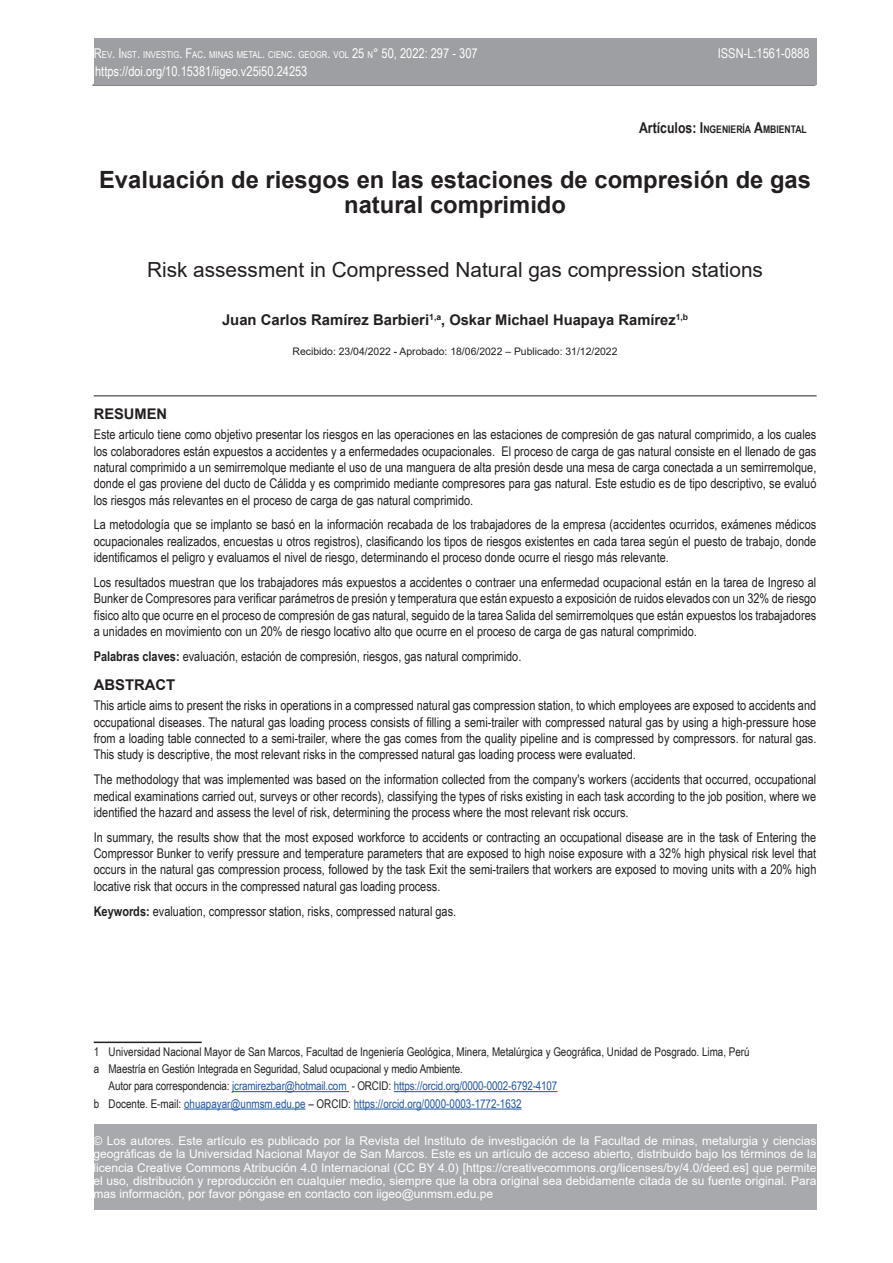
<style>
.page{position:relative;width:893px;height:1263px;background:#fff}
.page>*{position:absolute;margin:0;border:0;box-sizing:border-box;transform-origin:0 0}
.t1{font:700 23.7px/25.2px "Arial";color:#231f20;text-align:center}
.t2{font:20.85px "Arial";color:#231f20}
.t3{font:700 14.85px "Arial";color:#231f20}
.t4{font:700 14.7px "Arial";color:#231f20}
.t5{font:13.5px "Arial Narrow";color:#fff}
.t6{font:13.5px "Arial Narrow";color:#fff}
.t7{font:13.35px/16.4px "Arial Narrow";color:#231f20;text-align:justify}
.t8{font:12px/13.2px "Arial";color:#fff;text-align:justify}
.t9{font:12px "Arial Narrow";color:#231f20}
.t10{font:12px "Arial Narrow";letter-spacing:-.01em;color:#1e56a6}
.t11{font:700 10.5px "Arial Narrow";color:#231f20}
.t12{font:10.35px "Arial";color:#231f20}
.t13{font:9.45px "Arial Narrow";color:#fff}
.s1{font-size:13.5px}
.s2{font-size:15px}
.s3{font-size:14.85px}
.s4{font-weight:700}
.s5{color:#231f20}
</style>
<div class="page">
<div style="left:94px;top:1125px;width:722px;height:85px;background:#a8a9ad"></div>
<hr style="left:92px;top:85px;width:723px;height:1px;background:#231f20">
<div style="left:94px;top:38px;width:723px;height:47px;background:#9d9fa2"></div>
<hr style="left:94px;top:1041px;width:108px;height:2px;background:#231f20">
<hr style="left:232px;top:1091px;width:117px;height:1px;background:#1e56a6">
<hr style="left:394px;top:1091px;width:163px;height:1px;background:#1e56a6">
<hr style="left:184px;top:1108px;width:122px;height:1px;background:#1e56a6">
<hr style="left:354px;top:1108px;width:168px;height:1px;background:#1e56a6">
<hr style="left:94px;top:395px;width:723px;height:1px;background:#231f20">
<p class="t13" style="left:94px;top:48px;width:385px"><span class="s1">R</span>EV<span class="s1">. I</span>NST<span class="s1">.</span> INVESTIG<span class="s1">. F</span>AC<span class="s1">.</span> MINAS METAL<span class="s1">.</span> CIENC<span class="s1">.</span> GEOGR<span class="s1">.</span> VOL <span class="s1">25</span> N<span class="s1">° 50, 2022: 297 - 8</span></p>
<p class="t6" style="left:718px;top:44px;width:93px">ISSN-L:1561-0888</p>
<p class="t5" style="left:459px;top:44px;width:20px">307</p>
<p class="t5" style="left:95px;top:61px;width:214px">https://doi.org/10.15381/iigeo.v25i50.24253</p>
<p class="t11" style="left:639px;top:122px;width:169px"><span class="s2">Artículos:</span> <span class="s2">I</span>NGENIERÍA <span class="s2">A</span>MBIENTAL</p>
<h1 class="t1" style="left:99px;top:167px;width:713px">Evaluación de riesgos en las estaciones de compresión de gas natural comprimido</h1>
<h2 class="t2" style="left:147px;top:255px;width:617px">Risk assessment in Compressed Natural gas compression stations</h2>
<p class="t4" style="left:222px;top:310px;width:468px"><span class="s3">Juan Carlos Ramírez Barbieri</span><sup>1</sup><sup>,a</sup>, Oskar Michael Huapaya Ramírez<sup>1,b</sup></p>
<p class="t12" style="left:293px;top:344px;width:326px">Recibido: 23/04/2022 - Aprobado: 18/06/2022 – Publicado: 31/12/2022</p>
<p class="t4" style="left:94px;top:403px;width:75px">RESUMEN</p>
<p class="t7" style="left:94px;top:426px;width:724px">Este articulo tiene como objetivo presentar los riesgos en las operaciones en las estaciones de compresión de gas natural comprimido, a los cuales los colaboradores están expuestos a accidentes y a enfermedades ocupacionales. El proceso de carga de gas natural consiste en el llenado de gas natural comprimido a un semirremolque mediante el uso de una manguera de alta presión desde una mesa de carga conectada a un semirremolque, donde el gas proviene del ducto de Cálidda y es comprimido mediante compresores para gas natural. Este estudio es de tipo descriptivo, se evaluó los riesgos más relevantes en el proceso de carga de gas natural comprimido.</p>
<p class="t7" style="left:94px;top:516px;width:724px">La metodología que se implanto se basó en la información recabada de los trabajadores de la empresa (accidentes ocurridos, exámenes médicos ocupacionales realizados, encuestas u otros registros), clasificando los tipos de riesgos existentes en cada tarea según el puesto de trabajo, donde identificamos el peligro y evaluamos el nivel de riesgo, determinando el proceso donde ocurre el riesgo más relevante.</p>
<p class="t7" style="left:94px;top:574px;width:724px">Los resultados muestran que los trabajadores más expuestos a accidentes o contraer una enfermedad ocupacional están en la tarea de Ingreso al Bunker de Compresores para verificar parámetros de presión y temperatura que están expuesto a exposición de ruidos elevados con un 32% de riesgo físico alto que ocurre en el proceso de compresión de gas natural, seguido de la tarea Salida del semirremolques que están expuestos los trabajadores a unidades en movimiento con un 20% de riesgo locativo alto que ocurre en el proceso de carga de gas natural comprimido.</p>
<p class="t7" style="left:94px;top:647px;width:429px"><span class="s4">Palabras claves:</span> evaluación, estación de compresión, riesgos, gas natural comprimido.</p>
<p class="t3" style="left:94px;top:674px;width:83px">ABSTRACT</p>
<p class="t7" style="left:94px;top:697px;width:724px">This article aims to present the risks in operations in a compressed natural gas compression station, to which employees are exposed to accidents and occupational diseases. The natural gas loading process consists of filling a semi-trailer with compressed natural gas by using a high-pressure hose from a loading table connected to a semi-trailer, where the gas comes from the quality pipeline and is compressed by compressors. for natural gas.<br>This study is descriptive, the most relevant risks in the compressed natural gas loading process were evaluated.</p>
<p class="t7" style="left:94px;top:771px;width:724px">The methodology that was implemented was based on the information collected from the company's workers (accidents that occurred, occupational medical examinations carried out, surveys or other records), classifying the types of risks existing in each task according to the job position, where we identified the hazard and assess the level of risk, determining the process where the most relevant risk occurs.</p>
<p class="t7" style="left:94px;top:828px;width:724px">In summary, the results show that the most exposed workforce to accidents or contracting an occupational disease are in the task of Entering the Compressor Bunker to verify pressure and temperature parameters that are exposed to high noise exposure with a 32% high physical risk level that occurs in the natural gas compression process, followed by the task Exit the semi-trailers that workers are exposed to moving units with a 20% high locative risk that occurs in the compressed natural gas loading process.</p>
<p class="t7" style="left:94px;top:902px;width:364px"><span class="s4">Keywords:</span> evaluation, compressor station, risks, compressed natural gas.</p>
<p class="t9" style="left:94px;top:1042px;width:657px">1 Universidad Nacional Mayor de San Marcos, Facultad de Ingeniería Geológica, Minera, Metalúrgica y Geográfica, Unidad de Posgrado. Lima, Perú</p>
<p class="t9" style="left:94px;top:1060px;width:371px">a Maestría en Gestión Integrada en Seguridad, Salud ocupacional y medio Ambiente.</p>
<p class="t10" style="left:109px;top:1077px;width:450px"><span class="s5">Autor para correspondencia:</span> jcramirezbar@hotmail.com <span class="s5">- ORCID:</span> https://orcid.org/0000-0002-6792-4107</p>
<p class="t10" style="left:94px;top:1095px;width:429px"><span class="s5">b Docente. E-mail:</span> ohuapayar@unmsm.edu.pe <span class="s5">– ORCID:</span> https://orcid.org/0000-0003-1772-1632</p>
<p class="t8" style="left:94px;top:1134px;width:724px">© Los autores. Este artículo es publicado por la Revista del Instituto de investigación de la Facultad de minas, metalurgia y ciencias geográficas de la Universidad Nacional Mayor de San Marcos. Este es un artículo de acceso abierto, distribuido bajo los términos de la licencia Creative Commons Atribución 4.0 Internacional (CC BY 4.0) [https://creativecommons.org/licenses/by/4.0/deed.es] que permite el uso, distribución y reproducción en cualquier medio, siempre que la obra original sea debidamente citada de su fuente original. Para mas información, por favor póngase en contacto con iigeo@unmsm.edu.pe</p>
</div>
